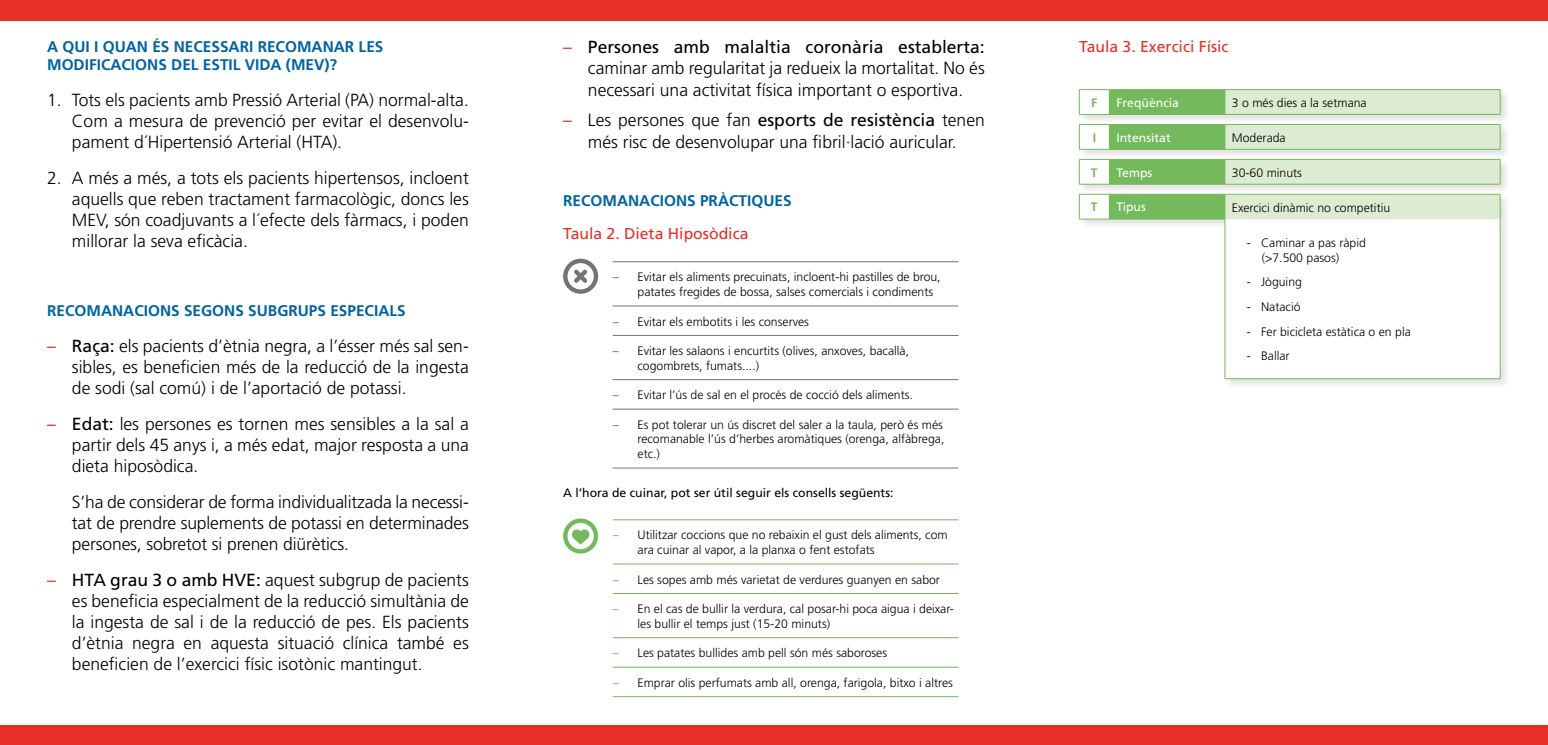
<style>
.page{position:relative;width:1548px;height:745px;background:#fff}
.page>*{position:absolute;margin:0;border:0;box-sizing:border-box;transform-origin:0 0}
.t1{font:300 17.5px/21px "Frutiger";color:#000;text-align:justify}
.Título_3{font:15.75px "Frutiger";color:#e63027}
.t2{font:700 15.4px/18.4px "Frutiger";color:#0063a3}
.Pa7{font:300 12.25px/14.7px "Frutiger";color:#000}
.Pa8{font:300 12.25px/14.7px "Frutiger";color:#000}
.Pa6{font:12.25px "Frutiger";color:#000}
.t3{font:12.25px "Frutiger";color:#fff}
.t4{font:700 12.25px "Frutiger";color:#74b95b}
.s1{font-weight:400;color:#e63027}
.s2{font-weight:400}
.s3{font-weight:400;color:#737373}
.s4{font-weight:400;color:#74b95b}
</style>
<div class="page">
<div style="left:0;top:0;width:1548px;height:21px;background:#e63027"></div>
<div style="left:0;top:724px;width:1548px;height:20px;background:#e63027"></div>
<div style="left:1079px;top:89px;width:430px;height:298px;background:#dadada;opacity:.75"></div>
<svg style="left:1079px;top:90px;width:421px;height:288px"></svg>
<hr style="left:1079px;top:89px;width:30px;height:1px;background:#74b95b">
<svg style="left:1079px;top:90px;width:1px;height:24px"></svg>
<hr style="left:1225px;top:89px;width:275px;height:1px;background:#74b95b">
<hr style="left:1079px;top:114px;width:30px;height:1px;background:#74b95b">
<hr style="left:1079px;top:124px;width:30px;height:1px;background:#74b95b">
<svg style="left:1079px;top:125px;width:1px;height:24px"></svg>
<hr style="left:1079px;top:149px;width:30px;height:1px;background:#74b95b">
<hr style="left:1079px;top:159px;width:30px;height:1px;background:#74b95b">
<svg style="left:1079px;top:159px;width:1px;height:25px"></svg>
<hr style="left:1079px;top:184px;width:30px;height:1px;background:#74b95b">
<hr style="left:1079px;top:194px;width:30px;height:1px;background:#74b95b">
<svg style="left:1079px;top:194px;width:1px;height:25px"></svg>
<hr style="left:1079px;top:219px;width:30px;height:1px;background:#74b95b">
<hr style="left:1224px;top:219px;width:1px;height:159px;background:#74b95b">
<hr style="left:1500px;top:219px;width:1px;height:159px;background:#74b95b">
<hr style="left:1225px;top:378px;width:275px;height:1px;background:#74b95b">
<hr style="left:1109px;top:219px;width:116px;height:1px;background:#74b95b">
<hr style="left:1109px;top:89px;width:116px;height:1px;background:#74b95b">
<svg style="left:1109px;top:90px;width:392px;height:129px;background:#c4deb8"></svg>
<hr style="left:1109px;top:114px;width:116px;height:1px;background:#74b95b">
<hr style="left:613px;top:261px;width:345px;height:1px;background:#737373">
<hr style="left:613px;top:305px;width:345px;height:1px;background:#737373">
<hr style="left:613px;top:335px;width:345px;height:1px;background:#737373">
<hr style="left:613px;top:379px;width:345px;height:1px;background:#737373">
<hr style="left:613px;top:408px;width:345px;height:1px;background:#737373">
<hr style="left:613px;top:467px;width:345px;height:1px;background:#737373">
<hr style="left:613px;top:519px;width:345px;height:1px;background:#74b95b">
<hr style="left:613px;top:563px;width:345px;height:1px;background:#74b95b">
<hr style="left:613px;top:592px;width:345px;height:1px;background:#74b95b">
<hr style="left:613px;top:637px;width:345px;height:1px;background:#74b95b">
<hr style="left:613px;top:666px;width:345px;height:1px;background:#74b95b">
<hr style="left:613px;top:695px;width:345px;height:1px;background:#74b95b">
<svg style="left:563px;top:518px;width:35px;height:35px"></svg>
<svg style="left:563px;top:258px;width:35px;height:35px"></svg>
<p class="t2" style="left:47px;top:37px;width:338px">A QUI I QUAN ÉS NECESSARI RECOMANAR LES<br>MODIFICACIONS DEL ESTIL VIDA (MEV)?</p>
<p class="t1" style="left:72px;top:89px;width:398px;text-indent:-25px">1. Tots els pacients amb Pressió Arterial (PA) normal-alta.<br>Com a mesura de prevenció per evitar el desenvolu&shy;pament d´Hipertensió Arterial (HTA).</p>
<p class="t1" style="left:72px;top:167px;width:398px;text-indent:-25px">2. A més a més, a tots els pacients hipertensos, incloent aquells que reben tractament farmacològic, doncs les MEV, són coadjuvants a l´efecte dels fàrmacs, i poden millorar la seva eficàcia.</p>
<p class="t2" style="left:47px;top:301px;width:360px">RECOMANACIONS SEGONS SUBGRUPS ESPECIALS</p>
<p class="t1" style="left:72px;top:335px;width:398px;text-indent:-25px"><span class="s1">–</span> <span class="s2">Raça:</span> els pacients d’ètnia negra, a l’ésser més sal sen&shy;sibles, es beneficien més de la reducció de la ingesta de sodi (sal comú) i de l’aportació de potassi.</p>
<p class="t1" style="left:72px;top:413px;width:398px;text-indent:-25px"><span class="s1">–</span> <span class="s2">Edat:</span> les persones es tornen mes sensibles a la sal a partir dels 45 anys i, a més edat, major resposta a una dieta hiposòdica.</p>
<p class="t1" style="left:72px;top:490px;width:398px">S’ha de considerar de forma individualitzada la necessi&shy;tat de prendre suplements de potassi en determinades persones, sobretot si prenen diürètics.</p>
<p class="t1" style="left:72px;top:568px;width:398px;text-indent:-25px"><span class="s1">–</span> <span class="s2">HTA grau 3 o amb HVE:</span> aquest subgrup de pacients es beneficia especialment de la reducció simultània de la ingesta de sal i de la reducció de pes. Els pacients d’ètnia negra en aquesta situació clínica també es beneficien de l’exercici físic isotònic mantingut.</p>
<p class="t1" style="left:588px;top:37px;width:398px;text-indent:-25px"><span class="s1">–</span> <span class="s2">Persones amb malaltia coronària establerta: </span>caminar amb regularitat ja redueix la mortalitat. No és necessari una activitat física important o esportiva.</p>
<p class="t1" style="left:563px;top:110px;width:423px;text-align:center"><span class="s1">–</span> Les persones que fan <span class="s2">esports de resistència</span> tenen més risc de desenvolupar una fibril·lació auricular.</p>
<p class="t2" style="left:563px;top:191px;width:230px">RECOMANACIONS PRÀCTIQUES</p>
<p class="Título_3" style="left:563px;top:224px;width:187px">Taula 2. Dieta Hiposòdica</p>
<p class="Pa7" style="left:637px;top:269px;width:305px;text-indent:-25px"><span class="s3">–</span> Evitar els aliments precuinats, incloent-hi pastilles de brou, patates fregides de bossa, salses comercials i condiments</p>
<p class="Pa7" style="left:613px;top:314px;width:198px"><span class="s3">–</span> Evitar els embotits i les conserves</p>
<p class="Pa7" style="left:637px;top:343px;width:273px;text-indent:-25px"><span class="s3">–</span> Evitar les salaons i encurtits (olives, anxoves, bacallà, cogombrets, fumats....)</p>
<p class="Pa7" style="left:613px;top:387px;width:302px"><span class="s3">–</span> Evitar l’ús de sal en el procés de cocció dels aliments.</p>
<p class="Pa8" style="left:637px;top:417px;width:308px;text-align:justify;text-indent:-25px"><span class="s3">–</span> Es pot tolerar un ús discret del saler a la taula, però és més recomanable l’ús d’herbes aromàtiques (orenga, alfàbrega, etc.)</p>
<p class="Pa6" style="left:563px;top:485px;width:332px">A l’hora de cuinar, pot ser útil seguir els consells següents:</p>
<p class="Pa7" style="left:637px;top:527px;width:312px;text-indent:-25px"><span class="s4">–</span> Utilitzar coccions que no rebaixin el gust dels aliments, com ara cuinar al vapor, a la planxa o fent estofats</p>
<p class="Pa7" style="left:613px;top:571px;width:329px"><span class="s4">–</span> Les sopes amb més varietat de verdures guanyen en sabor</p>
<p class="Pa7" style="left:637px;top:601px;width:318px;text-indent:-25px"><span class="s4">–</span> En el cas de bullir la verdura, cal posar-hi poca aigua i deixar&shy;les bullir el temps just (15-20 minuts)</p>
<p class="Pa7" style="left:613px;top:645px;width:276px"><span class="s4">–</span> Les patates bullides amb pell són més saboroses</p>
<p class="Pa8" style="left:613px;top:674px;width:342px"><span class="s4">–</span> Emprar olis perfumats amb all, orenga, farigola, bitxo i altres</p>
<p class="Título_3" style="left:1079px;top:37px;width:151px">Taula 3. Exercici Físic</p>
<p class="t4" style="left:1091px;top:95px;width:8px">F</p>
<p class="t3" style="left:1116px;top:95px;width:64px">Freqüència</p>
<p class="Pa8" style="left:1232px;top:95px;width:136px">3 o més dies a la setmana</p>
<p class="t4" style="left:1092px;top:130px;width:5px">I</p>
<p class="t3" style="left:1116px;top:130px;width:56px">Intensitat</p>
<p class="Pa8" style="left:1232px;top:130px;width:55px">Moderada</p>
<p class="t4" style="left:1091px;top:165px;width:8px">T</p>
<p class="t3" style="left:1116px;top:165px;width:37px">Temps</p>
<p class="Pa8" style="left:1232px;top:165px;width:72px">30-60 minuts</p>
<p class="t4" style="left:1091px;top:200px;width:8px">T</p>
<p class="t3" style="left:1116px;top:200px;width:31px">Tipus</p>
<p class="Pa8" style="left:1232px;top:200px;width:160px">Exercici dinàmic no competitiu</p>
<p class="Pa8" style="left:1261px;top:235px;width:106px;text-indent:-15px">- Caminar a pas ràpid (&gt;7.500 pasos)</p>
<p class="Pa8" style="left:1247px;top:274px;width:57px">- Jòguing</p>
<p class="Pa8" style="left:1247px;top:299px;width:55px">- Natació</p>
<p class="Pa8" style="left:1247px;top:324px;width:166px">- Fer bicicleta estàtica o en pla</p>
<p class="Pa8" style="left:1247px;top:348px;width:44px">- Ballar</p>
</div>
